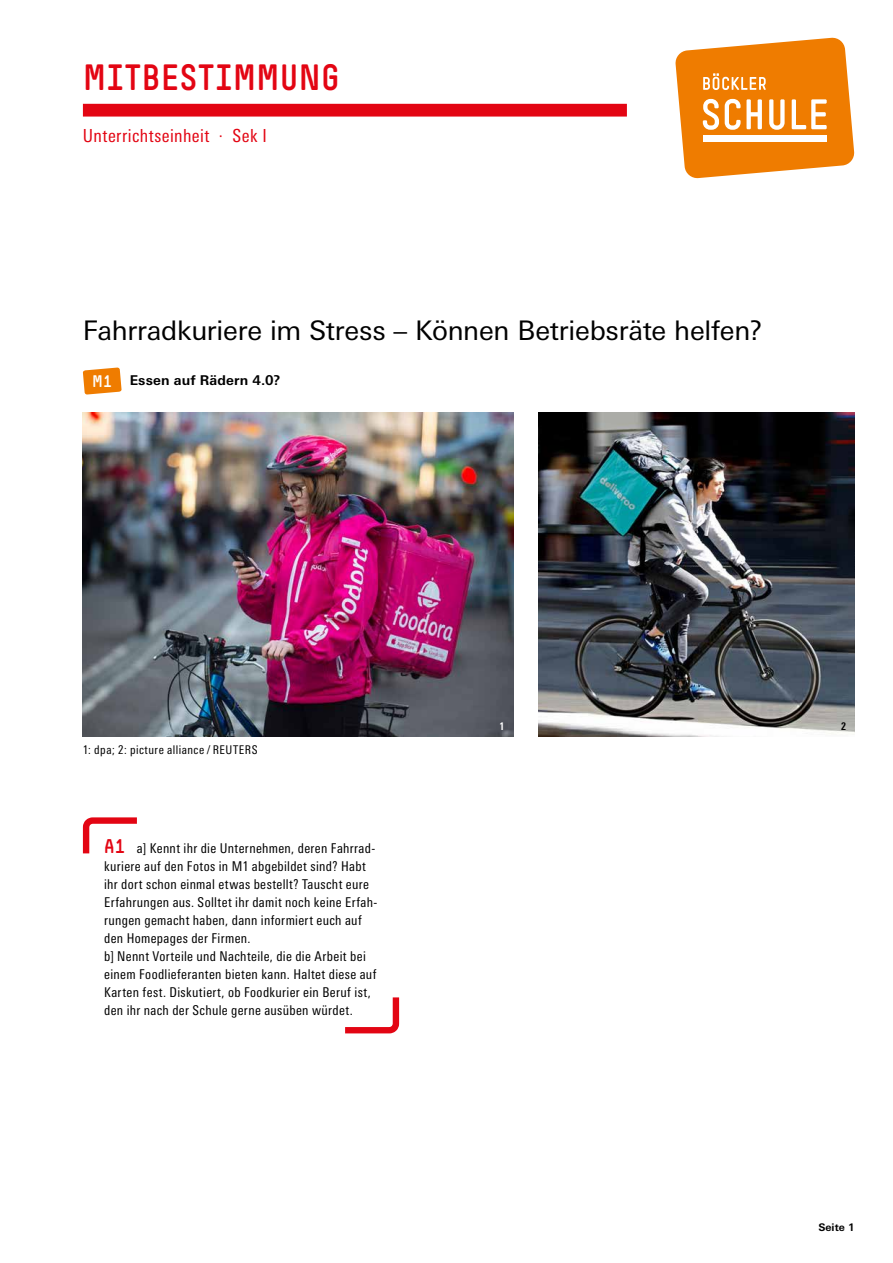
<style>
.page{position:relative;width:893px;height:1263px;background:#fff}
.page>*{position:absolute;margin:0;border:0;box-sizing:border-box;transform-origin:0 0}
.t1{font:36px "Simple HBS";letter-spacing:.01em;color:#e30513}
.t2{font:27px "Univers Next Pro";letter-spacing:-.01em;color:#000}
.t3{font:condensed 18px "Univers Next Pro";letter-spacing:.025em;color:#e30513}
.t4{font:condensed 13.5px/18px "Univers Next Pro";letter-spacing:.025em;color:#000}
.t5{font:700 13.5px "Univers Next Pro";letter-spacing:.01em;color:#000}
.t6{font:condensed 12px "Univers Next Pro";letter-spacing:.04em;color:#000}
.t7{font:700 10.5px "Univers Next Pro";color:#000}
.t8{font:700 condensed 10.5px "Univers Next Pro";color:#fff}
.t9{font:700 condensed 10.5px "Univers Next Pro";color:#000}
.s1{font-family:"Simple HBS";font-weight:400;font-size:16.5px;color:#fff}
.s2{font-family:"Simple HBS";font-stretch:normal;font-size:19.5px;color:#e30513}
</style>
<div class="page">
<div style="left:83px;top:104px;width:544px;height:13px;background:#e30513"></div>
<svg style="left:675px;top:37px;width:180px;height:142px"></svg>
<img style="left:538px;top:412px;width:317px;height:324px">
<svg style="left:83px;top:367px;width:39px;height:28px"></svg>
<img style="left:83px;top:412px;width:430px;height:324px">
<svg style="left:82px;top:817px;width:55px;height:37px"></svg>
<svg style="left:345px;top:997px;width:55px;height:37px"></svg>
<h1 class="t1" style="left:83px;top:57px;width:258px">MITBESTIMMUNG</h1>
<h3 class="t3" style="left:83px;top:125px;width:185px">Unterrichtseinheit · Sek I</h3>
<h2 class="t2" style="left:83px;top:315px;width:681px">Fahrradkuriere im Stress – Können Betriebsräte helfen?</h2>
<p class="t5" style="left:92px;top:372px;width:190px"><span class="s1">M1</span> Essen auf Rädern 4.0?</p>
<p class="t6" style="left:83px;top:743px;width:176px">1: dpa; 2: picture alliance / REUTERS</p>
<p class="t4" style="left:104px;top:839px;width:275px"><span class="s2">A1</span> a] Kennt ihr die Unternehmen, deren Fahrrad&shy;kuriere auf den Fotos in M1 abgebildet sind? Habt ihr dort schon einmal etwas bestellt? Tauscht eure Erfahrungen aus. Solltet ihr damit noch keine Erfah&shy;rungen gemacht haben, dann informiert euch auf den Homepages der Firmen.<br>b] Nennt Vorteile und Nachteile, die die Arbeit bei einem Foodlieferanten bieten kann. Haltet diese auf Karten fest. Diskutiert, ob Foodkurier ein Beruf ist, den ihr nach der Schule gerne ausüben würdet.</p>
<p class="t8" style="left:500px;top:720px;width:6px">1</p>
<p class="t9" style="left:841px;top:720px;width:6px">2</p>
<p class="t7" style="left:818px;top:1221px;width:38px">Seite 1</p>
</div>
